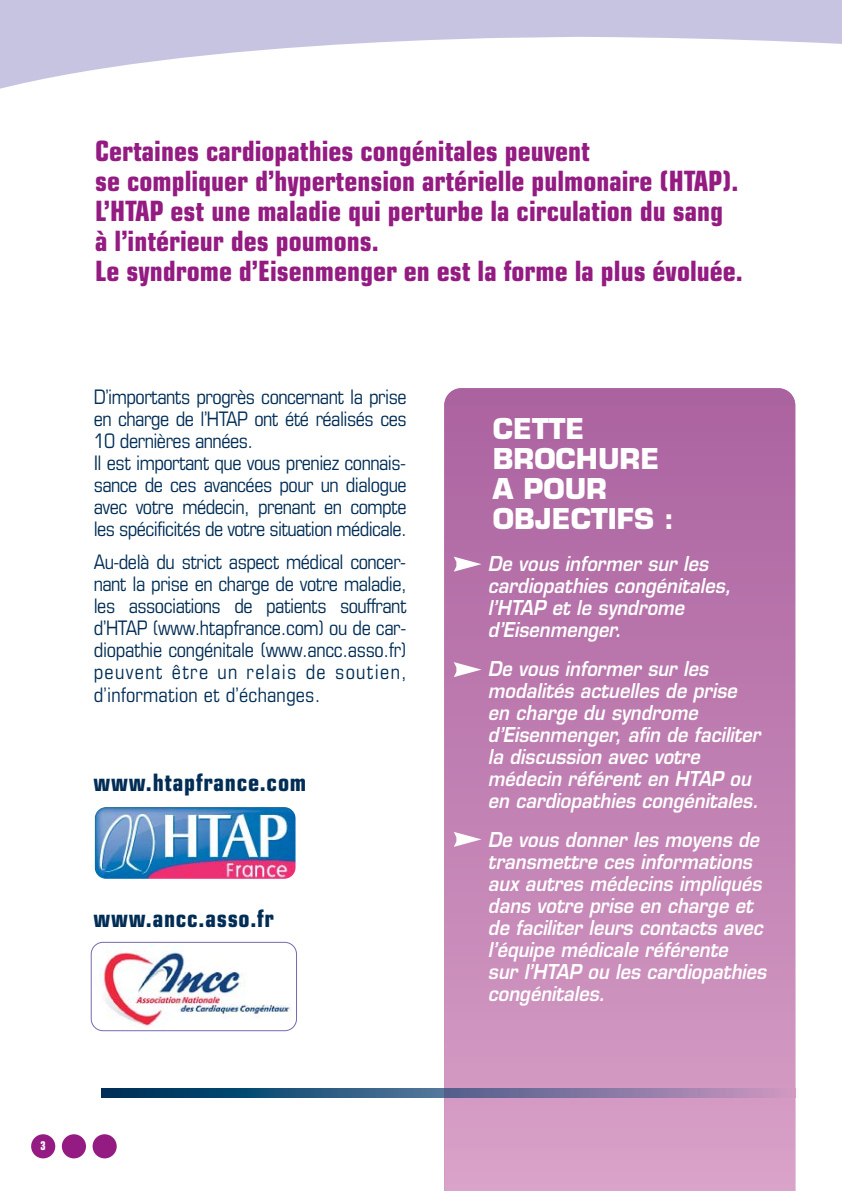
<style>
.page{position:relative;width:842px;height:1191px;background:#fff}
.page>*{position:absolute;margin:0;border:0;box-sizing:border-box;transform-origin:0 0}
.t1{font:700 condensed 28px/30px "Eurostile";color:#941b82}
.t2{font:700 28px/30px "Eurostile";color:#fff}
.t3{font:700 condensed 24px "Eurostile";letter-spacing:.03em;color:#002d55}
.t4{font:condensed 20px/22px "Eurostile";letter-spacing:-.025em;color:#002d55}
.t5{font:italic 600 20px/22px "Eurostile";letter-spacing:.005em;color:#fff;scale:.9 1}
.t6{font:700 condensed 12px "Eurostile";color:#fff;scale:.9 1}
</style>
<div class="page">
<div style="left:31px;top:1134px;width:24px;height:24px;background:#941b82;border-radius:50%"></div>
<div style="left:62px;top:1134px;width:24px;height:24px;background:#941b82;border-radius:50%"></div>
<div style="left:93px;top:1134px;width:24px;height:24px;background:#941b82;border-radius:50%"></div>
<svg style="left:0;top:0;width:842px;height:89px;fill:#c7c4e2"></svg>
<svg style="left:444px;top:388px;width:351px;height:803px;background:#c080b2"></svg>
<img style="left:101px;top:1089px;width:694px;height:8px">
<img style="left:95px;top:807px;width:200px;height:71px;border-radius:11px">
<svg style="left:454px;top:556px;width:27px;height:15px"></svg>
<svg style="left:454px;top:662px;width:27px;height:15px"></svg>
<svg style="left:454px;top:832px;width:27px;height:15px"></svg>
<img style="left:92px;top:942px;width:204px;height:88px;border-radius:11px">
<div style="left:91px;top:941px;width:206px;height:90px;border:2px solid #7769af;border-radius:12px"></div>
<p class="t1" style="left:95px;top:138px;width:649px">Certaines cardiopathies congénitales peuvent<br>se compliquer d’hypertension artérielle pulmonaire (HTAP).<br>L’HTAP est une maladie qui perturbe la circulation du sang<br>à l’intérieur des poumons.<br>Le syndrome d’Eisenmenger en est la forme la plus évoluée.</p>
<p class="t4" style="left:94px;top:388px;width:314px">D’importants progrès concernant la prise en charge de l’HTAP ont été réalisés ces 10 dernières années.<br>Il est important que vous preniez connais&shy;sance de ces avancées pour un dialogue avec votre médecin, prenant en compte les spécificités de votre situation médicale.</p>
<p class="t4" style="left:94px;top:553px;width:315px;text-align:justify">Au-delà du strict aspect médical concer&shy;nant la prise en charge de votre maladie, les associations de patients souffrant d’HTAP (www.htapfrance.com) ou de car&shy;diopathie congénitale (www.ancc.asso.fr) peuvent être un relais de soutien, d’information et d’échanges.</p>
<p class="t3" style="left:94px;top:773px;width:214px">www.htapfrance.com</p>
<p class="t3" style="left:94px;top:909px;width:182px">www.ancc.asso.fr</p>
<h1 class="t2" style="left:493px;top:416px;width:183px">CETTE<br>BROCHURE<br>A POUR<br>OBJECTIFS :</h1>
<p class="t5" style="left:488px;top:555px;width:276px">De vous informer sur les cardiopathies congénitales, l’HTAP et le syndrome d’Eisenmenger.</p>
<p class="t5" style="left:488px;top:660px;width:308px">De vous informer sur les modalités actuelles de prise en charge du syndrome d’Eisenmenger, afin de faciliter la discussion avec votre médecin référent en HTAP ou en cardiopathies congénitales.</p>
<p class="t5" style="left:488px;top:831px;width:315px">De vous donner les moyens de transmettre ces informations aux autres médecins impliqués dans votre prise en charge et de faciliter leurs contacts avec l’équipe médicale référente<br>sur l’HTAP ou les cardiopathies congénitales.</p>
<p class="t6" style="left:41px;top:1141px;width:8px">3</p>
</div>
